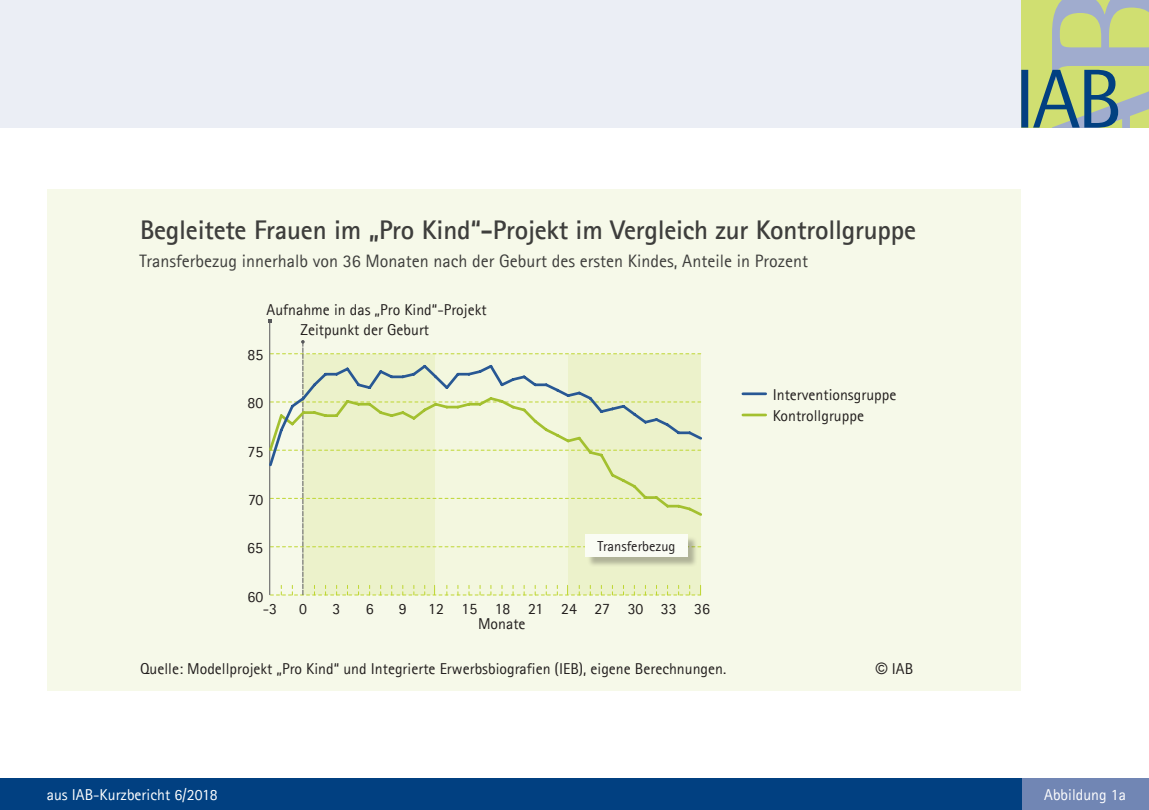
<style>
.page{position:relative;width:1149px;height:810px;background:#fff}
.page>*{position:absolute;margin:0;border:0;box-sizing:border-box;transform-origin:0 0}
.Graphiküberschrift{font:700 27px "Agfa Rotis Sans Serif";letter-spacing:-.01em;color:#3e3e3c}
.Graphi_Kasten-Abbild{font:18px "Agfa Rotis Sans Serif";color:#3e3e3c}
.Graphiktext-Quelle{font:15.75px "Agfa Rotis Sans Serif";color:#221e1d}
.t1{font:15.75px "Agfa Rotis Sans Serif";color:#fff}
.t2{font:14.4px "Agfa Rotis Sans Serif";color:#231f20}
.s1{font-family:"Arial"}
</style>
<div class="page">
<div style="left:0;top:0;width:1020px;height:128px;background:#ebeef5"></div>
<svg style="left:1020px;top:0;width:128px;height:128px"></svg>
<div style="left:1020px;top:778px;width:128px;height:32px;background:#7186b4"></div>
<div style="left:0;top:778px;width:1020px;height:32px;background:#014081"></div>
<div style="left:48px;top:189px;width:972px;height:502px;background:#f6f9e9"></div>
<hr style="left:742px;top:414px;width:23px;height:2px;background:#a3c02f">
<hr style="left:742px;top:392px;width:23px;height:3px;background:#285894">
<hr style="left:269px;top:321px;width:1px;height:274px;background:#57585a">
<svg style="left:270px;top:340px;width:431px;height:256px"></svg>
<div style="left:587px;top:536px;width:111px;height:32px;background:#231f20;opacity:.3"></div>
<div style="left:585px;top:534px;width:102px;height:23px;background:#fafcf4"></div>
<p class="Graphiküberschrift" style="left:140px;top:213px;width:777px">Begleitete Frauen im „Pro Kind“-Projekt im Vergleich zur Kontrollgruppe</p>
<p class="Graphi_Kasten-Abbild" style="left:139px;top:251px;width:670px">Transferbezug innerhalb von 36 Monaten nach der Geburt des ersten Kindes, Anteile in Prozent</p>
<p class="Graphiktext-Quelle" style="left:266px;top:300px;width:221px">Aufnahme in das „Pro Kind“-Projekt</p>
<p class="Graphiktext-Quelle" style="left:300px;top:320px;width:130px">Zeitpunkt der Geburt</p>
<p class="Graphiktext-Quelle" style="left:247px;top:345px;width:17px">85</p>
<p class="Graphiktext-Quelle" style="left:247px;top:394px;width:17px">80</p>
<p class="Graphiktext-Quelle" style="left:247px;top:442px;width:17px">75</p>
<p class="Graphiktext-Quelle" style="left:248px;top:490px;width:17px">70</p>
<p class="Graphiktext-Quelle" style="left:247px;top:539px;width:17px">65</p>
<p class="t2" style="left:597px;top:538px;width:80px">Transferbezug</p>
<p class="Graphiktext-Quelle" style="left:247px;top:587px;width:17px">60</p>
<p class="Graphiktext-Quelle" style="left:263px;top:599px;width:16px">-3</p>
<p class="Graphiktext-Quelle" style="left:299px;top:599px;width:9px">0</p>
<p class="Graphiktext-Quelle" style="left:332px;top:599px;width:9px">3</p>
<p class="Graphiktext-Quelle" style="left:365px;top:599px;width:9px">6</p>
<p class="Graphiktext-Quelle" style="left:399px;top:599px;width:9px">9</p>
<p class="Graphiktext-Quelle" style="left:428px;top:599px;width:17px">12</p>
<p class="Graphiktext-Quelle" style="left:461px;top:599px;width:17px">15</p>
<p class="Graphiktext-Quelle" style="left:494px;top:599px;width:17px">18</p>
<p class="Graphiktext-Quelle" style="left:528px;top:599px;width:17px">21</p>
<p class="Graphiktext-Quelle" style="left:561px;top:599px;width:17px">24</p>
<p class="Graphiktext-Quelle" style="left:594px;top:599px;width:17px">27</p>
<p class="Graphiktext-Quelle" style="left:627px;top:599px;width:17px">30</p>
<p class="Graphiktext-Quelle" style="left:660px;top:599px;width:17px">33</p>
<p class="Graphiktext-Quelle" style="left:694px;top:599px;width:17px">36</p>
<p class="Graphiktext-Quelle" style="left:772px;top:385px;width:125px">Interventionsgruppe</p>
<p class="Graphiktext-Quelle" style="left:772px;top:407px;width:93px">Kontrollgruppe</p>
<p class="Graphiktext-Quelle" style="left:478px;top:615px;width:49px">Monate</p>
<p class="Graphiktext-Quelle" style="left:140px;top:659px;width:587px">Quelle: Modellprojekt „Pro Kind“ und Integrierte Erwerbsbiografien (IEB), eigene Berechnungen.</p>
<p class="Graphiktext-Quelle" style="left:875px;top:659px;width:39px"><span class="s1">©</span> IAB</p>
<p class="t1" style="left:47px;top:786px;width:172px">aus IAB-Kurzbericht 6/2018</p>
<p class="t1" style="left:1043px;top:786px;width:83px">Abbildung 1a</p>
</div>
